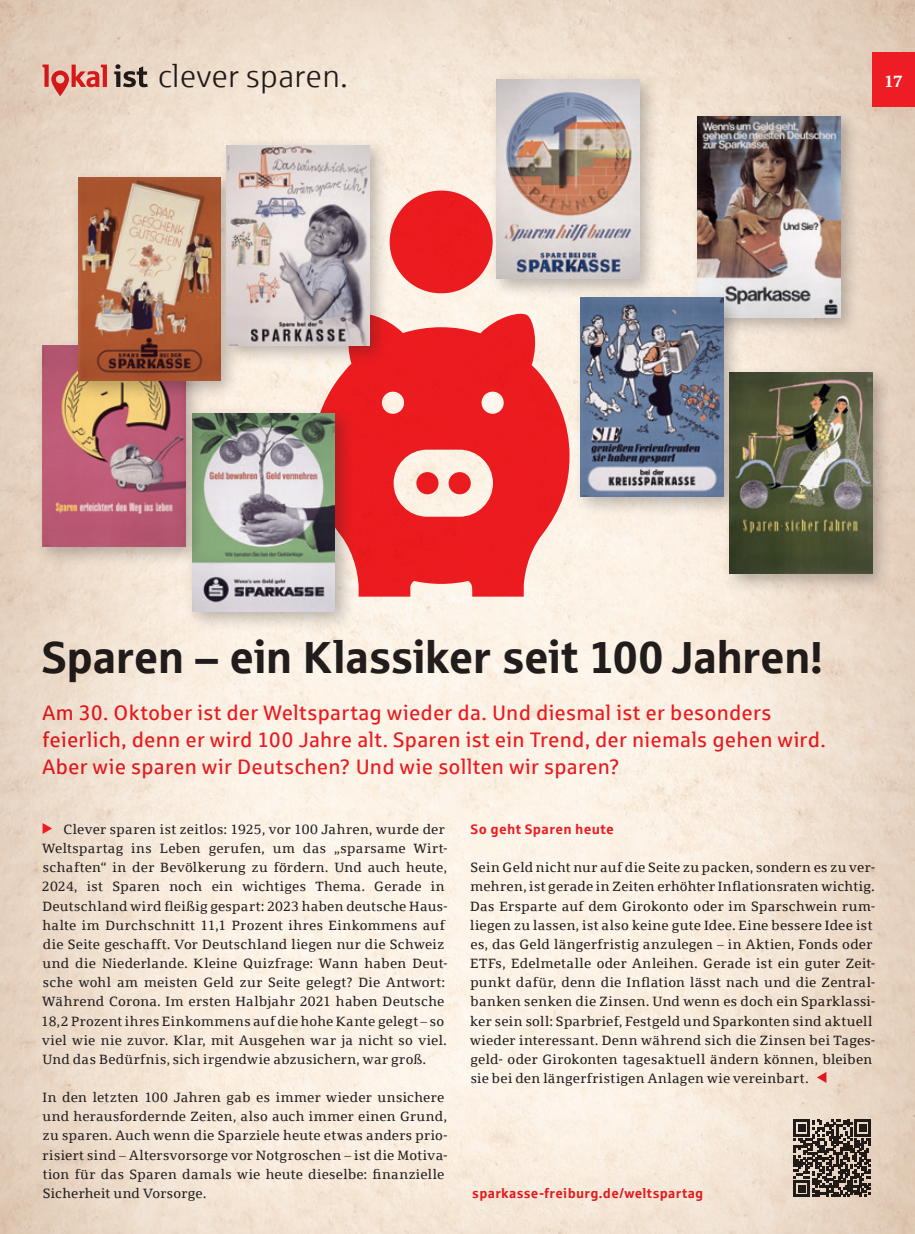
<style>
.page{position:relative;width:915px;height:1234px;background:#fff}
.page>*{position:absolute;margin:0;border:0;box-sizing:border-box;transform-origin:0 0}
.t1{font:45px "Sparkasse Head";letter-spacing:.02em;color:#231f20}
.t2{font:31.5px "Sparkasse Lt";letter-spacing:.01em;color:#231f20}
.t3{font:21px/27px "Sparkasse Rg";letter-spacing:.01em;color:#ee1d23}
.t4{font:700 16.5px "Sparkasse Serif";color:#fff}
.t5{font:700 13.8px "Sparkasse Rg";letter-spacing:.03em;color:#ee1d23}
._02_Text_block{font:13.5px/19.2px "Sparkasse Serif";letter-spacing:.025em;color:#231f20}
.t6{font:700 13.5px "Sparkasse Rg";letter-spacing:.02em;color:#ee1d23}
</style>
<div class="page">
<img style="left:0;top:0;width:914px;height:1233px">
<div style="left:872px;top:52px;width:42px;height:54px;background:#ee1d23"></div>
<div style="left:488px;top:71px;width:171px;height:228px;background:#231f20;opacity:.3"></div>
<img style="left:497px;top:79px;width:142px;height:200px">
<svg style="left:43px;top:822px;width:9px;height:11px"></svg>
<svg style="left:114px;top:64px;width:34px;height:23px"></svg>
<svg style="left:43px;top:64px;width:64px;height:32px;background:#e08d82"></svg>
<svg style="left:816px;top:1071px;width:10px;height:11px"></svg>
<svg style="left:389px;top:190px;width:103px;height:103px;background:#ee494a"></svg>
<svg style="left:313px;top:311px;width:256px;height:285px;background:#ef5151"></svg>
<div style="left:689px;top:108px;width:171px;height:229px;background:#231f20;opacity:.3"></div>
<img style="left:697px;top:116px;width:143px;height:201px">
<div style="left:572px;top:289px;width:171px;height:227px;background:#231f20;opacity:.3"></div>
<img style="left:580px;top:298px;width:143px;height:198px">
<div style="left:184px;top:405px;width:171px;height:227px;background:#231f20;opacity:.3"></div>
<img style="left:192px;top:413px;width:143px;height:198px">
<div style="left:34px;top:337px;width:171px;height:229px;background:#231f20;opacity:.3"></div>
<img style="left:43px;top:346px;width:142px;height:200px">
<div style="left:70px;top:169px;width:171px;height:231px;background:#231f20;opacity:.3"></div>
<img style="left:78px;top:177px;width:142px;height:203px">
<div style="left:218px;top:137px;width:171px;height:229px;background:#231f20;opacity:.3"></div>
<img style="left:227px;top:145px;width:142px;height:201px">
<div style="left:787px;top:1113px;width:89px;height:89px;background:linear-gradient(to right,#f0e1d2,#e4d0bd)"></div>
<svg style="left:793px;top:1119px;width:77px;height:77px;background:#685d56"></svg>
<div style="left:721px;top:364px;width:171px;height:230px;background:#231f20;opacity:.3"></div>
<img style="left:729px;top:373px;width:143px;height:201px">
<h2 class="t2" style="left:157px;top:57px;width:192px">clever sparen.</h2>
<p class="t4" style="left:884px;top:71px;width:20px">17</p>
<h1 class="t1" style="left:42px;top:628px;width:781px">Sparen – ein Klassiker seit 100 Jahren!</h1>
<h3 class="t3" style="left:42px;top:699px;width:784px">Am 30. Oktober ist der Weltspartag wieder da. Und diesmal ist er besonders feierlich, denn er wird 100 Jahre alt. Sparen ist ein Trend, der niemals gehen wird.<br>Aber wie sparen wir Deutschen? Und wie sollten wir sparen?</h3>
<p class="_02_Text_block" style="left:41px;top:819px;width:408px;text-indent:22px">Clever sparen ist zeitlos: 1925, vor 100 Jahren, wurde der Weltspartag ins Leben gerufen, um das „sparsame Wirt&shy;schaften“ in der Bevölkerung zu fördern. Und auch heute, 2024, ist Sparen noch ein wichtiges Thema. Gerade in Deutschland wird fleißig gespart: 2023 haben deutsche Haus&shy;halte im Durchschnitt 11,1 Prozent ihres Einkommens auf die Seite geschafft. Vor Deutschland liegen nur die Schweiz und die Niederlande. Kleine Quizfrage: Wann haben Deut&shy;sche wohl am meisten Geld zur Seite gelegt? Die Antwort:<br>Während Corona. Im ersten Halbjahr 2021 haben Deutsche 18,2 Prozent ihres Einkommens auf die hohe Kante gelegt – so viel wie nie zuvor. Klar, mit Ausgehen war ja nicht so viel.<br>Und das Bedürfnis, sich irgendwie abzusichern, war groß.</p>
<p class="_02_Text_block" style="left:42px;top:1087px;width:406px">In den letzten 100 Jahren gab es immer wieder unsichere und herausfordernde Zeiten, also auch immer einen Grund, zu sparen. Auch wenn die Sparziele heute etwas anders prio&shy;risiert sind – Altersvorsorge vor Notgroschen – ist die Motiva&shy;tion für das Sparen damals wie heute dieselbe: finanzielle Sicherheit und Vorsorge.</p>
<p class="t5" style="left:470px;top:820px;width:145px">So geht Sparen heute</p>
<p class="_02_Text_block" style="left:470px;top:857px;width:406px">Sein Geld nicht nur auf die Seite zu packen, sondern es zu ver&shy;mehren, ist gerade in Zeiten erhöhter Inflationsraten wichtig.<br>Das Ersparte auf dem Girokonto oder im Sparschwein rum&shy;liegen zu lassen, ist also keine gute Idee. Eine bessere Idee ist es, das Geld längerfristig anzulegen – in Aktien, Fonds oder ETFs, Edelmetalle oder Anleihen. Gerade ist ein guter Zeit&shy;punkt dafür, denn die Inflation lässt nach und die Zentral&shy;banken senken die Zinsen. Und wenn es doch ein Sparklassi&shy;ker sein soll: Sparbrief, Festgeld und Sparkonten sind aktuell wieder interessant. Denn während sich die Zinsen bei Tages&shy;geld- oder Girokonten tagesaktuell ändern können, bleiben sie bei den längerfristigen Anlagen wie vereinbart.</p>
<p class="t6" style="left:472px;top:1184px;width:233px">sparkasse-freiburg.de/weltspartag</p>
</div>
